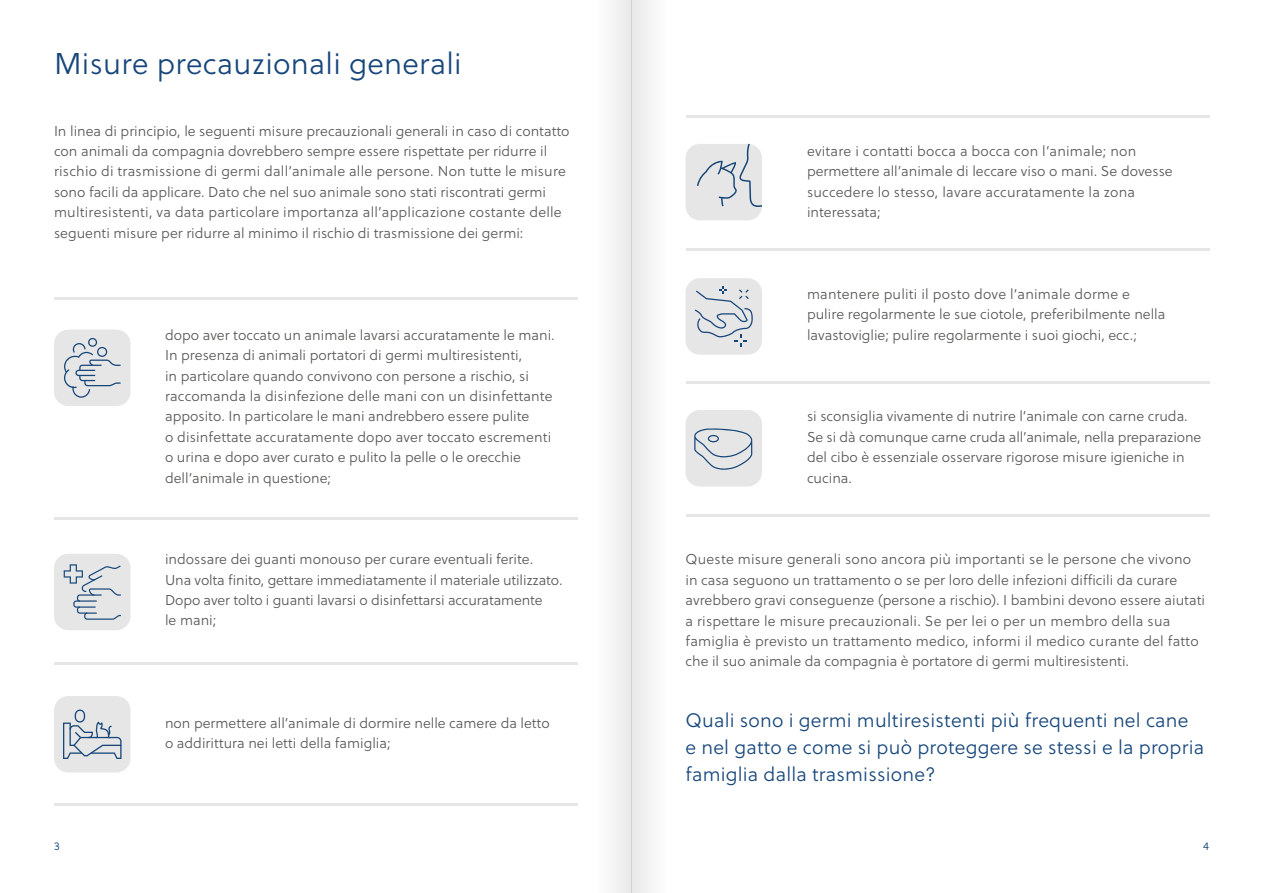
<style>
.page{position:relative;width:1263px;height:893px;background:#fff}
.page>*{position:absolute;margin:0;border:0;box-sizing:border-box;transform-origin:0 0}
.t1{font:30px "Soleil Lt";letter-spacing:.01em;color:#16467a}
.t2{font:19.5px/27px "Soleil Lt";letter-spacing:.01em;color:#16467a}
.t3{font:14.25px/20.4px "Soleil Lt";color:#585856}
.t4{font:11.25px "Soleil Lt";color:#16467a}
</style>
<div class="page">
<hr style="left:54px;top:517px;width:523px;height:2px;background:#000">
<hr style="left:54px;top:663px;width:523px;height:2px;background:#000">
<hr style="left:54px;top:803px;width:523px;height:2px;background:#000">
<hr style="left:54px;top:298px;width:523px;height:2px;background:#000">
<hr style="left:686px;top:248px;width:523px;height:2px;background:#000">
<hr style="left:686px;top:115px;width:523px;height:2px;background:#000">
<hr style="left:686px;top:382px;width:523px;height:2px;background:#000">
<hr style="left:686px;top:514px;width:523px;height:3px;background:#000">
<div style="left:54px;top:330px;width:77px;height:76px;background:#e6e6e6;border-radius:14px"></div>
<svg style="left:64px;top:338px;width:57px;height:60px"></svg>
<div style="left:54px;top:554px;width:77px;height:76px;background:#e6e6e6;border-radius:14px"></div>
<svg style="left:64px;top:564px;width:57px;height:56px"></svg>
<div style="left:54px;top:696px;width:77px;height:76px;background:#e6e6e6;border-radius:14px"></div>
<svg style="left:63px;top:710px;width:59px;height:49px"></svg>
<div style="left:685px;top:144px;width:77px;height:76px;background:#e6e6e6;border-radius:14px"></div>
<svg style="left:697px;top:144px;width:65px;height:63px"></svg>
<div style="left:685px;top:278px;width:77px;height:77px;background:#e6e6e6;border-radius:14px"></div>
<svg style="left:695px;top:286px;width:58px;height:61px"></svg>
<div style="left:685px;top:410px;width:77px;height:76px;background:#e6e6e6;border-radius:14px"></div>
<svg style="left:694px;top:428px;width:59px;height:42px"></svg>
<div style="left:631px;top:0;width:37px;height:893px;background:#f2f2f2"></div>
<div style="left:595px;top:0;width:36px;height:893px;background:#f5f5f5"></div>
<h1 class="t1" style="left:54px;top:43px;width:409px">Misure precauzionali generali</h1>
<p class="t3" style="left:54px;top:120px;width:517px">In linea di principio, le seguenti misure precauzionali generali in caso di contatto con animali da compagnia dovrebbero sempre essere rispettate per ridurre il rischio di trasmissione di germi dall’animale alle persone. Non tutte le misure sono facili da applicare. Dato che nel suo animale sono stati riscontrati germi multiresistenti, va data particolare importanza all’applicazione costante delle seguenti misure per ridurre al minimo il rischio di trasmissione dei germi:</p>
<p class="t3" style="left:165px;top:324px;width:391px">dopo aver toccato un animale lavarsi accuratamente le mani.<br>In presenza di animali portatori di germi multiresistenti,<br>in particolare quando convivono con persone a rischio, si raccomanda la disinfezione delle mani con un disinfettante apposito. In particolare le mani andrebbero essere pulite<br>o disinfettate accuratamente dopo aver toccato escrementi o urina e dopo aver curato e pulito la pelle o le orecchie dell’animale in questione;</p>
<p class="t3" style="left:165px;top:549px;width:399px">indossare dei guanti monouso per curare eventuali ferite.<br>Una volta finito, gettare immediatamente il materiale utilizzato.<br>Dopo aver tolto i guanti lavarsi o disinfettarsi accuratamente<br>le mani;</p>
<p class="t3" style="left:807px;top:141px;width:367px">evitare i contatti bocca a bocca con l’animale; non permettere all’animale di leccare viso o mani. Se dovesse succedere lo stesso, lavare accuratamente la zona interessata;</p>
<p class="t3" style="left:807px;top:284px;width:360px">mantenere puliti il posto dove l’animale dorme e pulire regolarmente le sue ciotole, preferibilmente nella lavastoviglie; pulire regolarmente i suoi giochi, ecc.;</p>
<p class="t3" style="left:807px;top:406px;width:396px">si sconsiglia vivamente di nutrire l’animale con carne cruda.<br>Se si dà comunque carne cruda all’animale, nella preparazione del cibo è essenziale osservare rigorose misure igieniche in cucina.</p>
<p class="t3" style="left:685px;top:549px;width:521px">Queste misure generali sono ancora più importanti se le persone che vivono in casa seguono un trattamento o se per loro delle infezioni difficili da curare avrebbero gravi conseguenze (persone a rischio). I bambini devono essere aiutati a rispettare le misure precauzionali. Se per lei o per un membro della sua famiglia è previsto un trattamento medico, informi il medico curante del fatto che il suo animale da compagnia è portatore di germi multiresistenti.</p>
<p class="t3" style="left:165px;top:712px;width:386px">non permettere all’animale di dormire nelle camere da letto o addirittura nei letti della famiglia;</p>
<h2 class="t2" style="left:685px;top:707px;width:520px">Quali sono i germi multiresistenti più frequenti nel cane<br>e nel gatto e come si può proteggere se stessi e la propria famiglia dalla trasmissione?</h2>
<p class="t4" style="left:54px;top:838px;width:7px">3</p>
<p class="t4" style="left:1203px;top:838px;width:7px">4</p>
</div>
